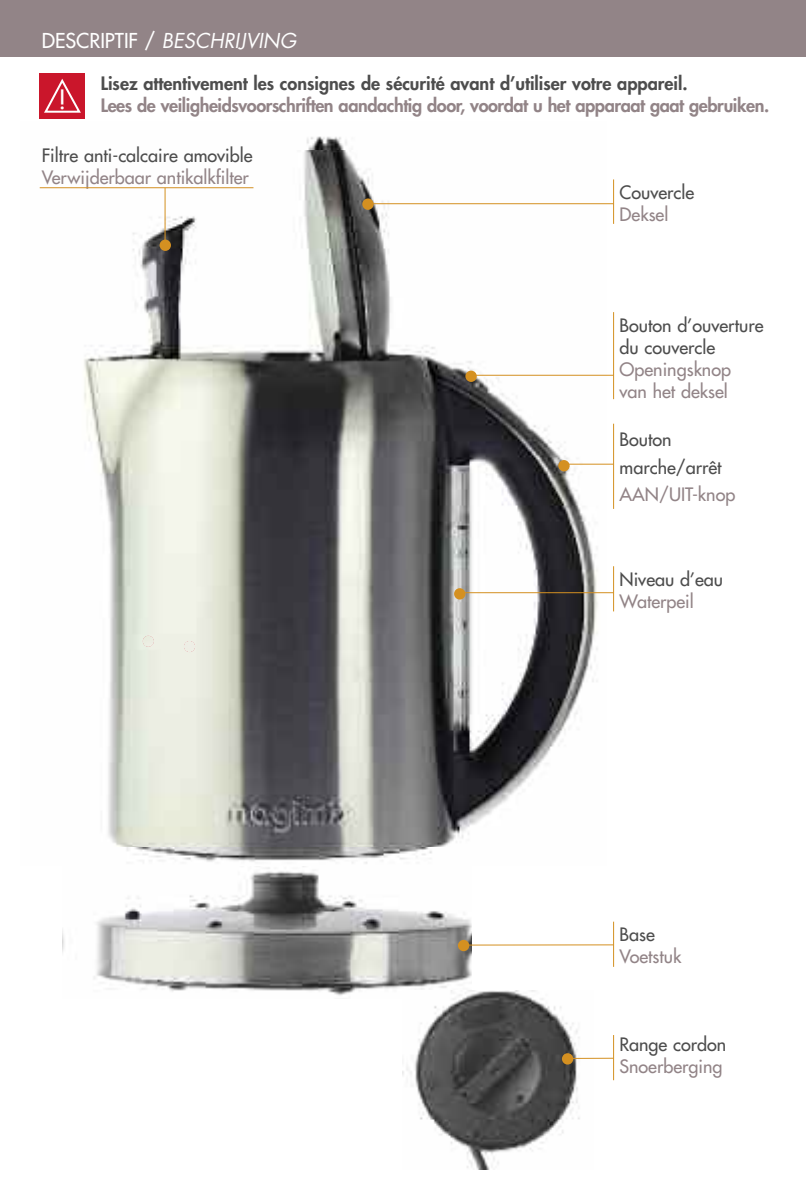
<style>
.page{position:relative;width:806px;height:1191px;background:#fff}
.page>*{position:absolute;margin:0;border:0;box-sizing:border-box;transform-origin:0 0}
.t1{font:26px "Futura";color:#fff}
.t2{font:italic 20px "Futura";color:#fff}
.t3{font:18px/22px "Futura";color:#4d4d4d}
.t4{font:18px/22px "Futura";color:#928487}
.t5{font:800 18px "Futura";letter-spacing:-.025em;color:#928487}
.t6{font:800 18px "Futura";color:#4d4d4d}
.s1{font-style:normal}
</style>
<div class="page">
<img style="left:62px;top:866px;width:409px;height:130px">
<hr style="left:612px;top:921px;width:1px;height:46px;background:#d49021">
<hr style="left:463px;top:944px;width:150px;height:1px;background:#d49021">
<div style="left:0;top:0;width:805px;height:57px;background:#928487"></div>
<div style="left:40px;top:74px;width:45px;height:45px;background:#ca162b"></div>
<svg style="left:44px;top:79px;width:37px;height:34px"></svg>
<img style="left:39px;top:149px;width:567px;height:699px">
<img style="left:126px;top:848px;width:306px;height:16px">
<img style="left:307px;top:136px;width:40px;height:13px">
<svg style="left:142px;top:635px;width:12px;height:12px"></svg>
<svg style="left:184px;top:641px;width:11px;height:11px"></svg>
<div style="left:362px;top:198px;width:11px;height:12px;background:#d49021;border-radius:50%"></div>
<div style="left:465px;top:370px;width:11px;height:12px;background:#d49021;border-radius:50%"></div>
<div style="left:454px;top:588px;width:11px;height:11px;background:#d49021;border-radius:50%"></div>
<div style="left:558px;top:460px;width:11px;height:11px;background:#d49021;border-radius:50%"></div>
<div style="left:457px;top:940px;width:12px;height:11px;background:#d49021;border-radius:50%"></div>
<hr style="left:612px;top:179px;width:1px;height:45px;background:#d49021">
<hr style="left:612px;top:312px;width:1px;height:87px;background:#d49021">
<hr style="left:612px;top:566px;width:1px;height:45px;background:#d49021">
<hr style="left:612px;top:424px;width:1px;height:85px;background:#d49021">
<hr style="left:471px;top:375px;width:142px;height:1px;background:#d49021">
<hr style="left:460px;top:592px;width:153px;height:1px;background:#d49021">
<hr style="left:563px;top:464px;width:50px;height:1px;background:#d49021">
<hr style="left:367px;top:203px;width:246px;height:1px;background:#d49021">
<hr style="left:40px;top:187px;width:213px;height:1px;background:#d49021">
<div style="left:159px;top:240px;width:12px;height:11px;background:#d49021;border-radius:50%"></div>
<hr style="left:164px;top:188px;width:1px;height:55px;background:#d49021">
<img style="left:402px;top:990px;width:178px;height:179px">
<hr style="left:612px;top:1035px;width:1px;height:45px;background:#d49021">
<hr style="left:569px;top:1057px;width:44px;height:2px;background:#d49021">
<div style="left:561px;top:1053px;width:12px;height:11px;background:#d49021;border-radius:50%"></div>
<p class="t2" style="left:42px;top:31px;width:256px"><span class="s1">DESCRIPTIF /</span> BESCHRIJVING</p>
<h1 class="t1" style="left:58px;top:86px;width:10px">!</h1>
<p class="t6" style="left:101px;top:75px;width:588px">Lisez attentivement les consignes de sécurité avant d’utiliser votre appareil.</p>
<p class="t5" style="left:101px;top:97px;width:669px">Lees de veiligheidsvoorschriften aandachtig door, voordat u het apparaat gaat gebruiken.</p>
<p class="t3" style="left:42px;top:146px;width:212px">Filtre anti-calcaire amovible</p>
<p class="t4" style="left:42px;top:168px;width:208px">Verwijderbaar antikalkfilter</p>
<p class="t3" style="left:619px;top:183px;width:76px">Couvercle</p>
<p class="t4" style="left:619px;top:205px;width:50px">Deksel</p>
<p class="t3" style="left:619px;top:315px;width:145px">Bouton d’ouverture du couvercle</p>
<p class="t4" style="left:619px;top:359px;width:113px">Openingsknop van het deksel</p>
<p class="t3" style="left:619px;top:426px;width:103px;line-height:27.6px">Bouton marche/arrêt</p>
<p class="t4" style="left:619px;top:485px;width:117px">AAN/UIT-knop</p>
<p class="t3" style="left:619px;top:569px;width:105px">Niveau d’eau</p>
<p class="t4" style="left:619px;top:591px;width:76px">Waterpeil</p>
<p class="t3" style="left:619px;top:924px;width:37px">Base</p>
<p class="t4" style="left:619px;top:946px;width:63px">Voetstuk</p>
<p class="t3" style="left:619px;top:1034px;width:108px">Range cordon</p>
<p class="t4" style="left:619px;top:1056px;width:104px">Snoerberging</p>
</div>
